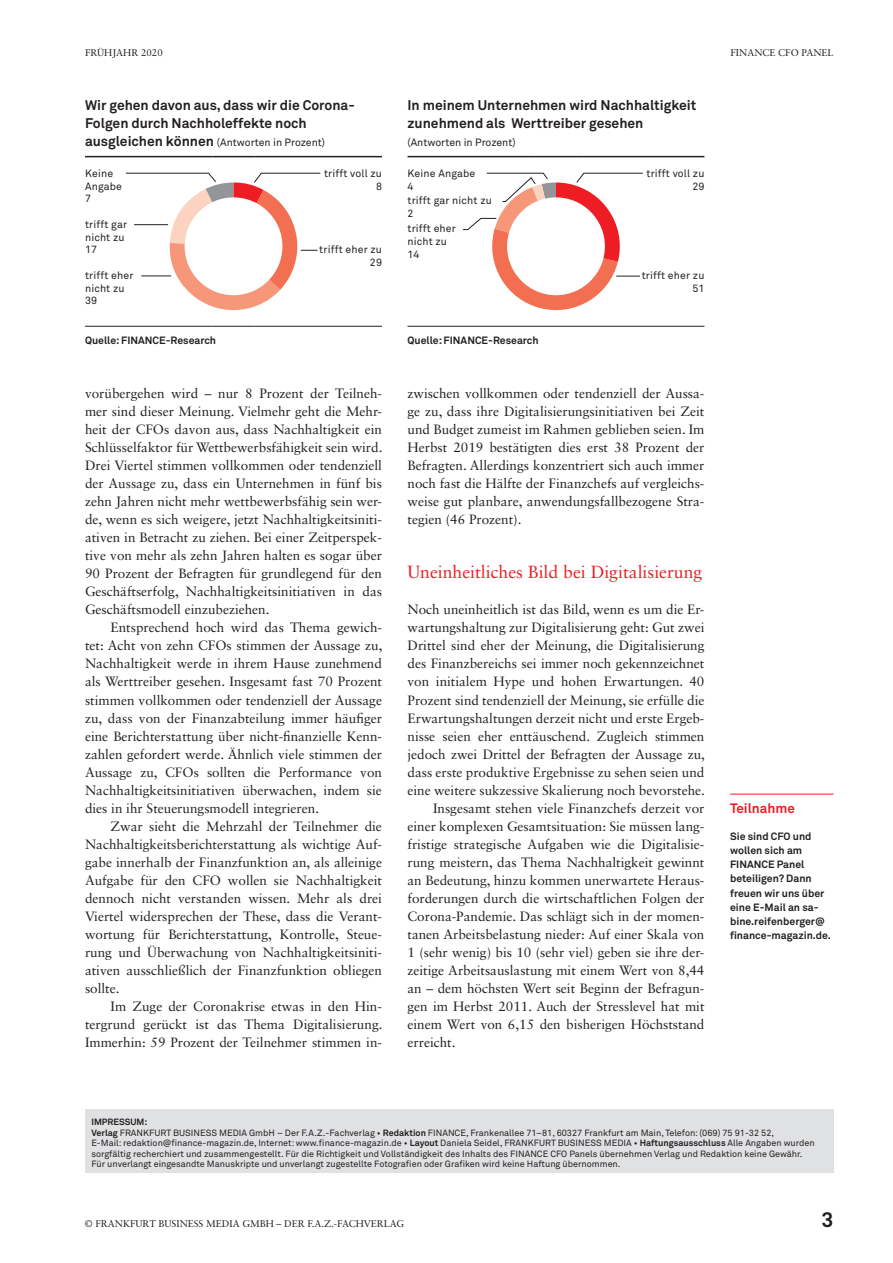
<style>
.page{position:relative;width:893px;height:1263px;background:#fff}
.page>*{position:absolute;margin:0;border:0;box-sizing:border-box;transform-origin:0 0}
.t1{font:700 21px "Akkurat Std";color:#231f20}
.t2{font:17.7px "Sabon LT Std";color:#ee1d23}
.t3{font:700 13.8px/18px "Akkurat Std";color:#231f20}
.t4{font:13.5px/18px "Sabon LT Std";color:#231f20;text-align:justify}
.t5{font:700 13.5px "Akkurat Std";color:#ee1d23}
.t6{font:10.5px/12.8px "Akkurat Std";letter-spacing:.015em;color:#231f20}
.t7{font:700 10.5px/14.2px "Akkurat Std";color:#231f20}
.t8{font:9.75px "Sabon LT Std";color:#231f20}
.t9{font:9px/10.5px "Akkurat Std";color:#231f20}
.s1{font-weight:700;font-size:13.8px}
.s2{font-weight:700}
</style>
<div class="page">
<hr style="left:730px;top:794px;width:103px;height:1px;background:#ee1d23">
<div style="left:85px;top:1109px;width:748px;height:63px;background:#e0e1e3"></div>
<hr style="left:85px;top:156px;width:128px;height:1px;background:#231f20">
<hr style="left:213px;top:156px;width:41px;height:1px;background:#231f20">
<hr style="left:254px;top:156px;width:128px;height:1px;background:#231f20">
<hr style="left:85px;top:326px;width:128px;height:1px;background:#231f20">
<hr style="left:213px;top:326px;width:41px;height:1px;background:#231f20">
<hr style="left:254px;top:326px;width:128px;height:1px;background:#231f20">
<svg style="left:125px;top:173px;width:196px;height:138px"></svg>
<div style="left:185px;top:197px;width:97px;height:98px;background:#fff;border-radius:50%"></div>
<hr style="left:407px;top:156px;width:128px;height:1px;background:#231f20">
<hr style="left:535px;top:156px;width:42px;height:1px;background:#231f20">
<hr style="left:577px;top:156px;width:127px;height:1px;background:#231f20">
<hr style="left:407px;top:326px;width:128px;height:1px;background:#231f20">
<hr style="left:535px;top:326px;width:42px;height:1px;background:#231f20">
<hr style="left:577px;top:326px;width:127px;height:1px;background:#231f20">
<svg style="left:463px;top:173px;width:180px;height:138px"></svg>
<p class="t8" style="left:85px;top:47px;width:40px">Frühjahr</p>
<p class="t8" style="left:141px;top:47px;width:23px">2020</p>
<p class="t8" style="left:730px;top:47px;width:104px">FINANCE CFO PANEL</p>
<p class="t3" style="left:85px;top:96px;width:271px">Wir gehen davon aus, dass wir die Corona-<br>Folgen durch Nachholeffekte noch</p>
<p class="t6" style="left:85px;top:136px;width:242px"><span class="s1">ausgleichen können</span> (Antworten in Prozent)</p>
<p class="t6" style="left:85px;top:167px;width:39px">Keine<br>Angabe<br>7</p>
<p class="t6" style="left:85px;top:218px;width:44px">trifft gar nicht zu<br>17</p>
<p class="t6" style="left:85px;top:269px;width:50px">trifft eher nicht zu<br>39</p>
<p class="t6" style="left:324px;top:167px;width:59px;text-align:right">trifft voll zu<br>8</p>
<p class="t6" style="left:319px;top:243px;width:64px;text-align:right">trifft eher zu<br>29</p>
<p class="t3" style="left:407px;top:96px;width:290px">In meinem Unternehmen wird Nachhaltigkeit zunehmend als Werttreiber gesehen</p>
<p class="t6" style="left:407px;top:136px;width:110px">(Antworten in Prozent)</p>
<p class="t6" style="left:407px;top:167px;width:69px">Keine Angabe<br>4</p>
<p class="t6" style="left:407px;top:194px;width:86px">trifft gar nicht zu<br>2</p>
<p class="t6" style="left:407px;top:222px;width:50px">trifft eher nicht zu<br>14</p>
<p class="t6" style="left:646px;top:167px;width:59px;text-align:right">trifft voll zu<br>29</p>
<p class="t6" style="left:642px;top:269px;width:64px;text-align:right">trifft eher zu<br>51</p>
<p class="t7" style="left:85px;top:334px;width:133px">Quelle: FINANCE-Research</p>
<p class="t7" style="left:407px;top:334px;width:133px">Quelle: FINANCE-Research</p>
<p class="t4" style="left:85px;top:385px;width:299px">vorübergehen wird – nur 8 Prozent der Teilneh&shy;mer sind dieser Meinung. Vielmehr geht die Mehr&shy;heit der CFOs davon aus, dass Nachhaltigkeit ein Schlüsselfaktor für Wettbewerbsfähigkeit sein wird.<br>Drei Viertel stimmen vollkommen oder tendenziell der Aussage zu, dass ein Unternehmen in fünf bis zehn Jahren nicht mehr wettbewerbsfähig sein wer&shy;de, wenn es sich weigere, jetzt Nachhaltigkeitsiniti&shy;ativen in Betracht zu ziehen. Bei einer Zeitperspek&shy;tive von mehr als zehn Jahren halten es sogar über 90 Prozent der Befragten für grundlegend für den Geschäftserfolg, Nachhaltigkeitsinitiativen in das Geschäftsmodell einzubeziehen.</p>
<p class="t4" style="left:85px;top:619px;width:299px;text-indent:26px">Entsprechend hoch wird das Thema gewich&shy;tet: Acht von zehn CFOs stimmen der Aussage zu, Nachhaltigkeit werde in ihrem Hause zunehmend als Werttreiber gesehen. Insgesamt fast 70 Prozent stimmen vollkommen oder tendenziell der Aussage zu, dass von der Finanzabteilung immer häufiger eine Berichterstattung über nicht-finanzielle Kenn&shy;zahlen gefordert werde. Ähnlich viele stimmen der Aussage zu, CFOs sollten die Performance von Nachhaltigkeitsinitiativen überwachen, indem sie dies in ihr Steuerungsmodell integrieren.</p>
<p class="t4" style="left:85px;top:817px;width:298px;text-indent:26px">Zwar sieht die Mehrzahl der Teilnehmer die Nachhaltigkeitsberichterstattung als wichtige Auf&shy;gabe innerhalb der Finanzfunktion an, als alleinige Aufgabe für den CFO wollen sie Nachhaltigkeit dennoch nicht verstanden wissen. Mehr als drei Viertel widersprechen der These, dass die Verant&shy;wortung für Berichterstattung, Kontrolle, Steue&shy;rung und Überwachung von Nachhaltigkeitsiniti&shy;ativen ausschließlich der Finanzfunktion obliegen sollte.</p>
<p class="t4" style="left:85px;top:997px;width:299px;text-indent:26px">Im Zuge der Coronakrise etwas in den Hin&shy;tergrund gerückt ist das Thema Digitalisierung.<br>Immerhin: 59 Prozent der Teilnehmer stimmen in-</p>
<p class="t4" style="left:407px;top:385px;width:298px">zwischen vollkommen oder tendenziell der Aussa&shy;ge zu, dass ihre Digitalisierungsinitiativen bei Zeit und Budget zumeist im Rahmen geblieben seien. Im Herbst 2019 bestätigten dies erst 38 Prozent der Befragten. Allerdings konzentriert sich auch immer noch fast die Hälfte der Finanzchefs auf vergleichs&shy;weise gut planbare, anwendungsfallbezogene Stra&shy;tegien (46 Prozent).</p>
<h2 class="t2" style="left:407px;top:562px;width:296px">Uneinheitliches Bild bei Digitalisierung</h2>
<p class="t4" style="left:407px;top:601px;width:298px">Noch uneinheitlich ist das Bild, wenn es um die Er-</p>
<p class="t4" style="left:407px;top:619px;width:298px">wartungshaltung zur Digitalisierung geht: Gut zwei</p>
<p class="t4" style="left:407px;top:637px;width:298px">Drittel sind eher der Meinung, die Digitalisierung</p>
<p class="t4" style="left:407px;top:655px;width:298px">des Finanzbereichs sei immer noch gekennzeichnet</p>
<p class="t4" style="left:407px;top:673px;width:298px">von initialem Hype und hohen Erwartungen. 40</p>
<p class="t4" style="left:407px;top:691px;width:298px">Prozent sind tendenziell der Meinung, sie erfülle die</p>
<p class="t4" style="left:407px;top:709px;width:298px">Erwartungshaltungen derzeit nicht und erste Ergeb-</p>
<p class="t4" style="left:407px;top:727px;width:298px">nisse seien eher enttäuschend. Zugleich stimmen</p>
<p class="t4" style="left:407px;top:745px;width:299px">jedoch zwei Drittel der Befragten der Aussage zu,</p>
<p class="t4" style="left:407px;top:763px;width:298px">dass erste produktive Ergebnisse zu sehen seien und</p>
<p class="t4" style="left:407px;top:781px;width:299px">eine weitere sukzessive Skalierung noch bevorstehe.</p>
<p class="t4" style="left:433px;top:799px;width:273px">Insgesamt stehen viele Finanzchefs derzeit vor</p>
<p class="t4" style="left:407px;top:817px;width:298px">einer komplexen Gesamtsituation: Sie müssen lang-</p>
<p class="t4" style="left:407px;top:835px;width:298px">fristige strategische Aufgaben wie die Digitalisie-</p>
<p class="t4" style="left:407px;top:853px;width:298px">rung meistern, das Thema Nachhaltigkeit gewinnt</p>
<p class="t4" style="left:407px;top:871px;width:298px">an Bedeutung, hinzu kommen unerwartete Heraus-</p>
<p class="t4" style="left:407px;top:889px;width:298px">forderungen durch die wirtschaftlichen Folgen der</p>
<p class="t4" style="left:407px;top:907px;width:298px">Corona-Pandemie. Das schlägt sich in der momen-</p>
<p class="t4" style="left:407px;top:925px;width:298px">tanen Arbeitsbelastung nieder: Auf einer Skala von</p>
<p class="t4" style="left:407px;top:943px;width:298px">1 (sehr wenig) bis 10 (sehr viel) geben sie ihre der-</p>
<p class="t4" style="left:407px;top:961px;width:298px">zeitige Arbeitsauslastung mit einem Wert von 8,44</p>
<p class="t4" style="left:407px;top:979px;width:298px">an – dem höchsten Wert seit Beginn der Befragun-</p>
<p class="t4" style="left:407px;top:997px;width:298px">gen im Herbst 2011. Auch der Stresslevel hat mit</p>
<p class="t4" style="left:407px;top:1015px;width:298px">einem Wert von 6,15 den bisherigen Höchststand</p>
<p class="t4" style="left:407px;top:1033px;width:49px">erreicht.</p>
<p class="t5" style="left:730px;top:799px;width:66px">Teilnahme</p>
<p class="t7" style="left:730px;top:828px;width:102px">Sie sind CFO und wollen sich am<br>FINANCE Panel beteiligen? Dann freuen wir uns über eine E-Mail an sa&shy;bine.reifenberger@ finance-magazin.de.</p>
<p class="t9" style="left:91px;top:1117px;width:725px"><span class="s2">IMPRESSUM:<br>Verlag</span> FRANKFURT BUSINESS MEDIA GmbH – Der F.A.Z.-Fachverlag • <span class="s2">Redaktion</span> FINANCE, Frankenallee 71–81, 60327 Frankfurt am Main, Telefon: (069) 75 91-32 52,<br>E-Mail: redaktion@finance-magazin.de, Internet: www.finance-magazin.de • <span class="s2">Layout</span> Daniela Seidel, FRANKFURT BUSINESS MEDIA • <span class="s2">Haftungsausschluss</span> Alle Angaben wurden sorgfältig recherchiert und zusammengestellt. Für die Richtigkeit und Vollständigkeit des Inhalts des FINANCE CFO Panels übernehmen Verlag und Redaktion keine Gewähr.<br>Für unverlangt eingesandte Manuskripte und unverlangt zugestellte Fotografien oder Grafiken wird keine Haftung übernommen.</p>
<p class="t8" style="left:85px;top:1217px;width:321px">© FRANKFURT BUSINESS MEDIA GMBH – DER F.A.Z.-FACHVERLAG</p>
<h1 class="t1" style="left:821px;top:1206px;width:13px">3</h1>
</div>
